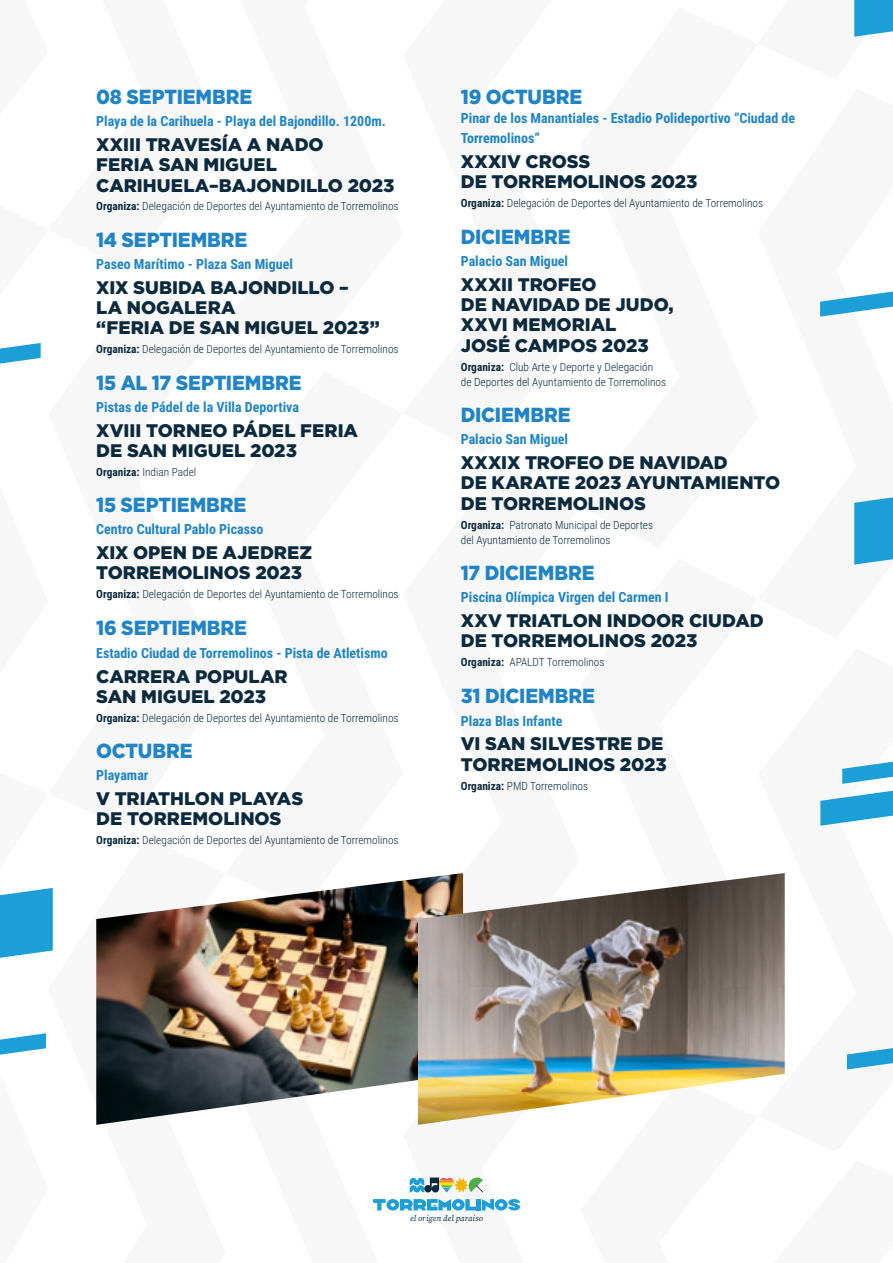
<style>
.page{position:relative;width:893px;height:1263px;background:#fff}
.page>*{position:absolute;margin:0;border:0;box-sizing:border-box;transform-origin:0 0}
.t1{font:900 20.4px "Gotham";letter-spacing:-.005em;color:#2084c7;scale:.94 1}
.t2{font:900 18.15px/20.4px "Gotham";color:#0c2a3e}
.t3{font:700 13.95px/20.4px "Roboto Condensed";color:#2084c7}
.t4{font:300 11.25px/15.1px "Roboto Condensed";color:#0c2a3e}
.t5{font:italic 8.4px "Source Serif Pro";letter-spacing:.015em;color:#002940}
.s1{font-weight:700}
</style>
<div class="page">
<svg style="left:854px;top:497px;width:39px;height:68px;background:#31a6d9"></svg>
<svg style="left:820px;top:791px;width:73px;height:35px"></svg>
<svg style="left:842px;top:762px;width:51px;height:22px"></svg>
<svg style="left:847px;top:1048px;width:46px;height:21px"></svg>
<svg style="left:820px;top:291px;width:73px;height:26px"></svg>
<svg style="left:854px;top:0;width:39px;height:37px"></svg>
<svg style="left:0;top:343px;width:41px;height:21px"></svg>
<svg style="left:0;top:888px;width:53px;height:167px"></svg>
<img style="left:96px;top:878px;width:322px;height:247px">
<img style="left:418px;top:873px;width:367px;height:252px">
<svg style="left:410px;top:1177px;width:73px;height:15px"></svg>
<svg style="left:373px;top:1199px;width:103px;height:11px"></svg>
<hr style="left:477px;top:1199px;width:4px;height:11px;background:#1c9ed6">
<svg style="left:482px;top:1199px;width:38px;height:11px"></svg>
<h1 class="t1" style="left:96px;top:85px;width:167px">08 SEPTIEMBRE</h1>
<p class="t3" style="left:96px;top:110px;width:291px">Playa de la Carihuela - Playa del Bajondillo. 1200m.</p>
<h2 class="t2" style="left:96px;top:134px;width:300px">XXIII TRAVESÍA A NADO<br>FERIA SAN MIGUEL<br>CARIHUELA–BAJONDILLO 2023</h2>
<p class="t4" style="left:96px;top:198px;width:304px"><span class="s1">Organiza:</span> Delegación de Deportes del Ayuntamiento de Torremolinos</p>
<h1 class="t1" style="left:96px;top:228px;width:162px">14 SEPTIEMBRE</h1>
<p class="t3" style="left:96px;top:253px;width:198px">Paseo Marítimo - Plaza San Miguel</p>
<h2 class="t2" style="left:96px;top:277px;width:285px">XIX SUBIDA BAJONDILLO –<br>LA NOGALERA<br>“FERIA DE SAN MIGUEL 2023”</h2>
<p class="t4" style="left:96px;top:341px;width:304px"><span class="s1">Organiza:</span> Delegación de Deportes del Ayuntamiento de Torremolinos</p>
<h1 class="t1" style="left:96px;top:371px;width:220px">15 AL 17 SEPTIEMBRE</h1>
<p class="t3" style="left:96px;top:396px;width:204px">Pistas de Pádel de la Villa Deportiva</p>
<h2 class="t2" style="left:96px;top:419px;width:263px">XVIII TORNEO PÁDEL FERIA<br>DE SAN MIGUEL 2023</h2>
<p class="t4" style="left:96px;top:464px;width:101px"><span class="s1">Organiza:</span> Indian Padel</p>
<h1 class="t1" style="left:96px;top:493px;width:161px">15 SEPTIEMBRE</h1>
<p class="t3" style="left:96px;top:518px;width:169px">Centro Cultural Pablo Picasso</p>
<h2 class="t2" style="left:96px;top:542px;width:217px">XIX OPEN DE AJEDREZ<br>TORREMOLINOS 2023</h2>
<p class="t4" style="left:96px;top:586px;width:304px"><span class="s1">Organiza:</span> Delegación de Deportes del Ayuntamiento de Torremolinos</p>
<h1 class="t1" style="left:96px;top:616px;width:162px">16 SEPTIEMBRE</h1>
<p class="t3" style="left:96px;top:642px;width:293px">Estadio Ciudad de Torremolinos - Pista de Atletismo</p>
<h2 class="t2" style="left:96px;top:665px;width:193px">CARRERA POPULAR<br>SAN MIGUEL 2023</h2>
<p class="t4" style="left:96px;top:710px;width:304px"><span class="s1">Organiza:</span> Delegación de Deportes del Ayuntamiento de Torremolinos</p>
<h1 class="t1" style="left:96px;top:739px;width:104px">OCTUBRE</h1>
<p class="t3" style="left:96px;top:764px;width:54px">Playamar</p>
<h2 class="t2" style="left:96px;top:788px;width:209px">V TRIATHLON PLAYAS<br>DE TORREMOLINOS</h2>
<p class="t4" style="left:96px;top:832px;width:304px"><span class="s1">Organiza:</span> Delegación de Deportes del Ayuntamiento de Torremolinos</p>
<h1 class="t1" style="left:461px;top:85px;width:130px">19 OCTUBRE</h1>
<p class="t3" style="left:461px;top:107px;width:336px">Pinar de los Manantiales - Estadio Polideportivo “Ciudad de<br>Torremolinos”</p>
<h2 class="t2" style="left:461px;top:151px;width:238px">XXXIV CROSS<br>DE TORREMOLINOS 2023</h2>
<p class="t4" style="left:461px;top:195px;width:304px"><span class="s1">Organiza:</span> Delegación de Deportes del Ayuntamiento de Torremolinos</p>
<h1 class="t1" style="left:461px;top:225px;width:118px">DICIEMBRE</h1>
<p class="t3" style="left:461px;top:250px;width:109px">Palacio San Miguel</p>
<h2 class="t2" style="left:461px;top:273px;width:214px">XXXII TROFEO<br>DE NAVIDAD DE JUDO,<br>XXVI MEMORIAL<br>JOSÉ CAMPOS 2023</h2>
<p class="t4" style="left:461px;top:359px;width:207px"><span class="s1">Organiza:</span> Club Arte y Deporte y Delegación de Deportes del Ayuntamiento de Torremolinos</p>
<h1 class="t1" style="left:461px;top:403px;width:118px">DICIEMBRE</h1>
<p class="t3" style="left:461px;top:428px;width:109px">Palacio San Miguel</p>
<h2 class="t2" style="left:461px;top:452px;width:321px">XXXIX TROFEO DE NAVIDAD<br>DE KARATE 2023 AYUNTAMIENTO<br>DE TORREMOLINOS</h2>
<p class="t4" style="left:461px;top:516px;width:194px"><span class="s1">Organiza:</span> Patronato Municipal de Deportes del Ayuntamiento de Torremolinos</p>
<h1 class="t1" style="left:461px;top:561px;width:144px">17 DICIEMBRE</h1>
<p class="t3" style="left:461px;top:586px;width:209px">Piscina Olímpica Virgen del Carmen I</p>
<h2 class="t2" style="left:461px;top:610px;width:304px">XXV TRIATLON INDOOR CIUDAD<br>DE TORREMOLINOS 2023</h2>
<p class="t4" style="left:461px;top:654px;width:145px"><span class="s1">Organiza:</span> APALDT Torremolinos</p>
<h1 class="t1" style="left:461px;top:683px;width:144px">31 DICIEMBRE</h1>
<p class="t3" style="left:461px;top:710px;width:103px">Plaza Blas Infante</p>
<h2 class="t2" style="left:461px;top:733px;width:207px">VI SAN SILVESTRE DE<br>TORREMOLINOS 2023</h2>
<p class="t4" style="left:461px;top:778px;width:129px"><span class="s1">Organiza:</span> PMD Torremolinos</p>
<p class="t5" style="left:410px;top:1213px;width:74px">el origen del paraiso</p>
</div>
